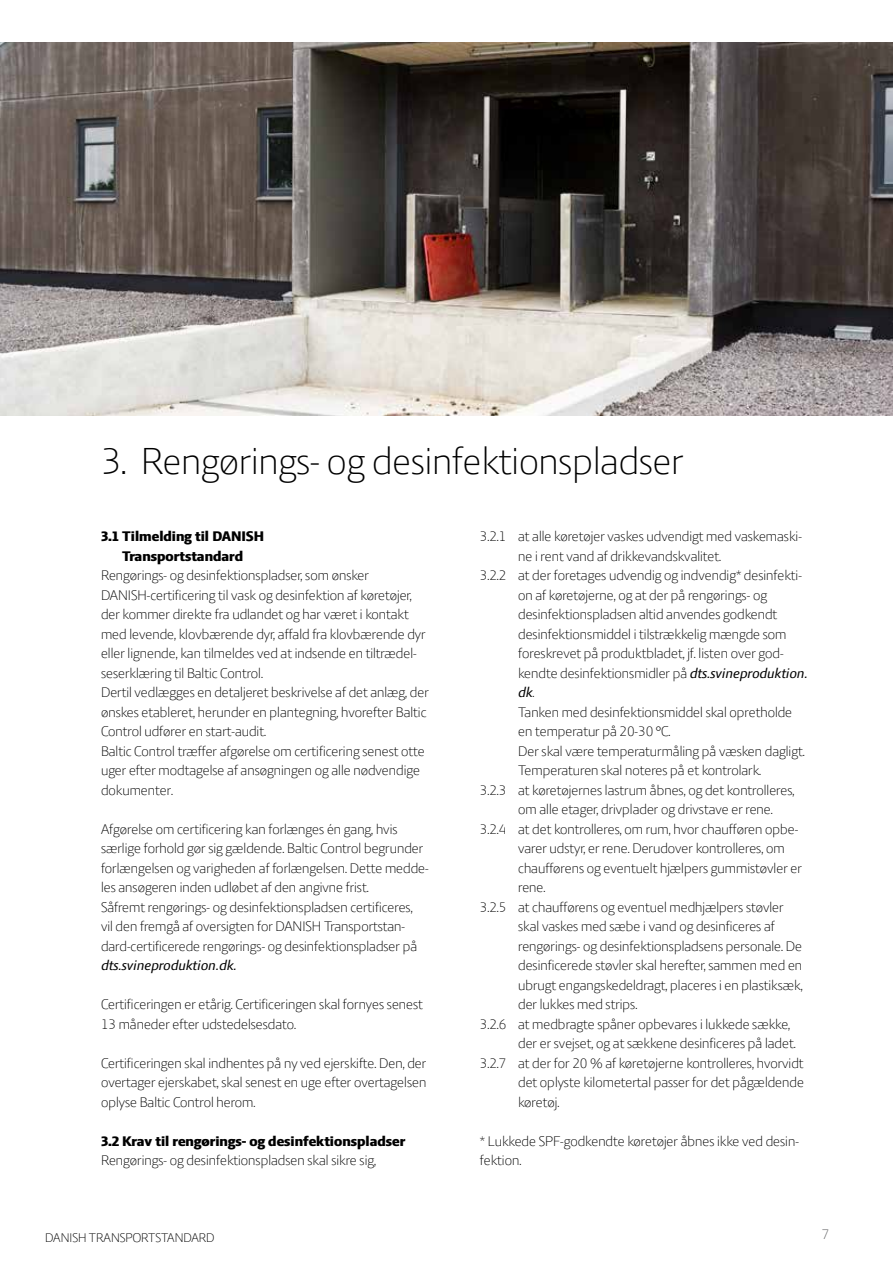
<style>
.page{position:relative;width:893px;height:1263px;background:#fff}
.page>*{position:absolute;margin:0;border:0;box-sizing:border-box;transform-origin:0 0}
.t1{font:300 40.5px "LF Press Sans";color:#000}
.t2{font:300 15px/19.5px "LF Press Sans";color:#000}
.t3{font:800 15px/19.5px "LF Press Sans";color:#000;text-align:center}
.t4{font:italic 15px "LF Press Sans";color:#000}
.t5{font:300 15px "LF Press Sans";color:#58595b}
.t6{font:300 13.5px "LF Press Sans";color:#000}
.s1{font-weight:400;font-style:italic}
.s2{font-weight:300;font-style:normal}
</style>
<div class="page">
<img style="left:0;top:43px;width:893px;height:373px">
<h1 class="t1" style="left:101px;top:437px;width:584px">3. Rengørings- og desinfektionspladser</h1>
<p class="t3" style="left:101px;top:527px;width:165px">3.1 Tilmelding til DANISH<br>Transportstandard</p>
<p class="t2" style="left:101px;top:565px;width:329px">Rengørings- og desinfektionspladser, som ønsker DANISH-certificering til vask og desinfektion af køretøjer, der kommer direkte fra udlandet og har været i kontakt med levende, klovbærende dyr, affald fra klovbærende dyr eller lignende, kan tilmeldes ved at indsende en tiltrædel&shy;seserklæring til Baltic Control.<br>Dertil vedlægges en detaljeret beskrivelse af det anlæg, der ønskes etableret, herunder en plantegning, hvorefter Baltic Control udfører en start-audit.<br>Baltic Control træffer afgørelse om certificering senest otte uger efter modtagelse af ansøgningen og alle nødvendige dokumenter.</p>
<p class="t2" style="left:101px;top:819px;width:329px">Afgørelse om certificering kan forlænges én gang, hvis særlige forhold gør sig gældende. Baltic Control begrunder forlængelsen og varigheden af forlængelsen. Dette medde&shy;les ansøgeren inden udløbet af den angivne frist.<br>Såfremt rengørings- og desinfektionspladsen certificeres,<br>vil den fremgå af oversigten for DANISH Transportstan&shy;dard-certificerede rengørings- og desinfektionspladser på</p>
<p class="t4" style="left:101px;top:957px;width:137px">dts.svineproduktion.dk.</p>
<p class="t2" style="left:101px;top:994px;width:323px">Certificeringen er etårig. Certificeringen skal fornyes senest<br>13 måneder efter udstedelsesdato.</p>
<p class="t2" style="left:101px;top:1053px;width:327px;text-align:justify">Certificeringen skal indhentes på ny ved ejerskifte. Den, der overtager ejerskabet, skal senest en uge efter overtagelsen oplyse Baltic Control herom.</p>
<p class="t3" style="left:101px;top:1131px;width:306px">3.2 Krav til rengørings- og desinfektionspladser</p>
<p class="t2" style="left:101px;top:1150px;width:277px">Rengørings- og desinfektionspladsen skal sikre sig,</p>
<p class="t2" style="left:480px;top:526px;width:323px">3.2.1 at alle køretøjer vaskes udvendigt med vaskemaski-</p>
<p class="t2" style="left:518px;top:546px;width:204px">ne i rent vand af drikkevandskvalitet.</p>
<p class="t2" style="left:480px;top:565px;width:323px">3.2.2 at der foretages udvendig og indvendig* desinfekti-</p>
<p class="t2" style="left:518px;top:585px;width:250px">on af køretøjerne, og at der på rengørings- og</p>
<p class="t2" style="left:518px;top:604px;width:261px">desinfektionspladsen altid anvendes godkendt</p>
<p class="t2" style="left:518px;top:624px;width:270px">desinfektionsmiddel i tilstrækkelig mængde som</p>
<p class="t2" style="left:518px;top:643px;width:267px">foreskrevet på produktbladet, jf. listen over god-</p>
<p class="t2" style="left:518px;top:663px;width:291px">kendte desinfektionsmidler på <span class="s1">dts.svineproduktion.</span></p>
<p class="t4" style="left:518px;top:684px;width:18px">dk<span class="s2">.</span></p>
<p class="t2" style="left:518px;top:702px;width:276px">Tanken med desinfektionsmiddel skal opretholde</p>
<p class="t2" style="left:518px;top:721px;width:154px">en temperatur på 20-30 °C.</p>
<p class="t2" style="left:518px;top:741px;width:288px">Der skal være temperaturmåling på væsken dagligt.</p>
<p class="t2" style="left:518px;top:760px;width:244px">Temperaturen skal noteres på et kontrolark.</p>
<p class="t2" style="left:480px;top:780px;width:316px">3.2.3 at køretøjernes lastrum åbnes, og det kontrolleres,</p>
<p class="t2" style="left:518px;top:799px;width:256px">om alle etager, drivplader og drivstave er rene.</p>
<p class="t2" style="left:480px;top:819px;width:320px">3.2.4 at det kontrolleres, om rum, hvor chaufføren opbe-</p>
<p class="t2" style="left:518px;top:838px;width:268px">varer udstyr, er rene. Derudover kontrolleres, om</p>
<p class="t2" style="left:518px;top:858px;width:285px">chaufførens og eventuelt hjælpers gummistøvler er</p>
<p class="t2" style="left:518px;top:877px;width:29px">rene.</p>
<p class="t2" style="left:480px;top:897px;width:305px">3.2.5 at chaufførens og eventuel medhjælpers støvler</p>
<p class="t2" style="left:518px;top:916px;width:258px">skal vaskes med sæbe i vand og desinficeres af</p>
<p class="t2" style="left:518px;top:936px;width:285px">rengørings- og desinfektionspladsens personale. De</p>
<p class="t2" style="left:518px;top:955px;width:286px">desinficerede støvler skal herefter, sammen med en</p>
<p class="t2" style="left:518px;top:975px;width:286px">ubrugt engangskedeldragt, placeres i en plastiksæk,</p>
<p class="t2" style="left:518px;top:994px;width:121px">der lukkes med strips.</p>
<p class="t2" style="left:480px;top:1014px;width:312px">3.2.6 at medbragte spåner opbevares i lukkede sække,</p>
<p class="t2" style="left:518px;top:1033px;width:279px">der er svejset, og at sækkene desinficeres på ladet.</p>
<p class="t2" style="left:480px;top:1053px;width:325px">3.2.7 at der for 20 % af køretøjerne kontrolleres, hvorvidt</p>
<p class="t2" style="left:518px;top:1072px;width:287px">det oplyste kilometertal passer for det pågældende</p>
<p class="t2" style="left:518px;top:1092px;width:43px">køretøj.</p>
<p class="t2" style="left:480px;top:1131px;width:320px">* Lukkede SPF-godkendte køretøjer åbnes ikke ved desin&shy;fektion.</p>
<p class="t6" style="left:45px;top:1229px;width:171px">DANISH TRANSPORTSTANDARD</p>
<p class="t5" style="left:822px;top:1225px;width:9px">7</p>
</div>
